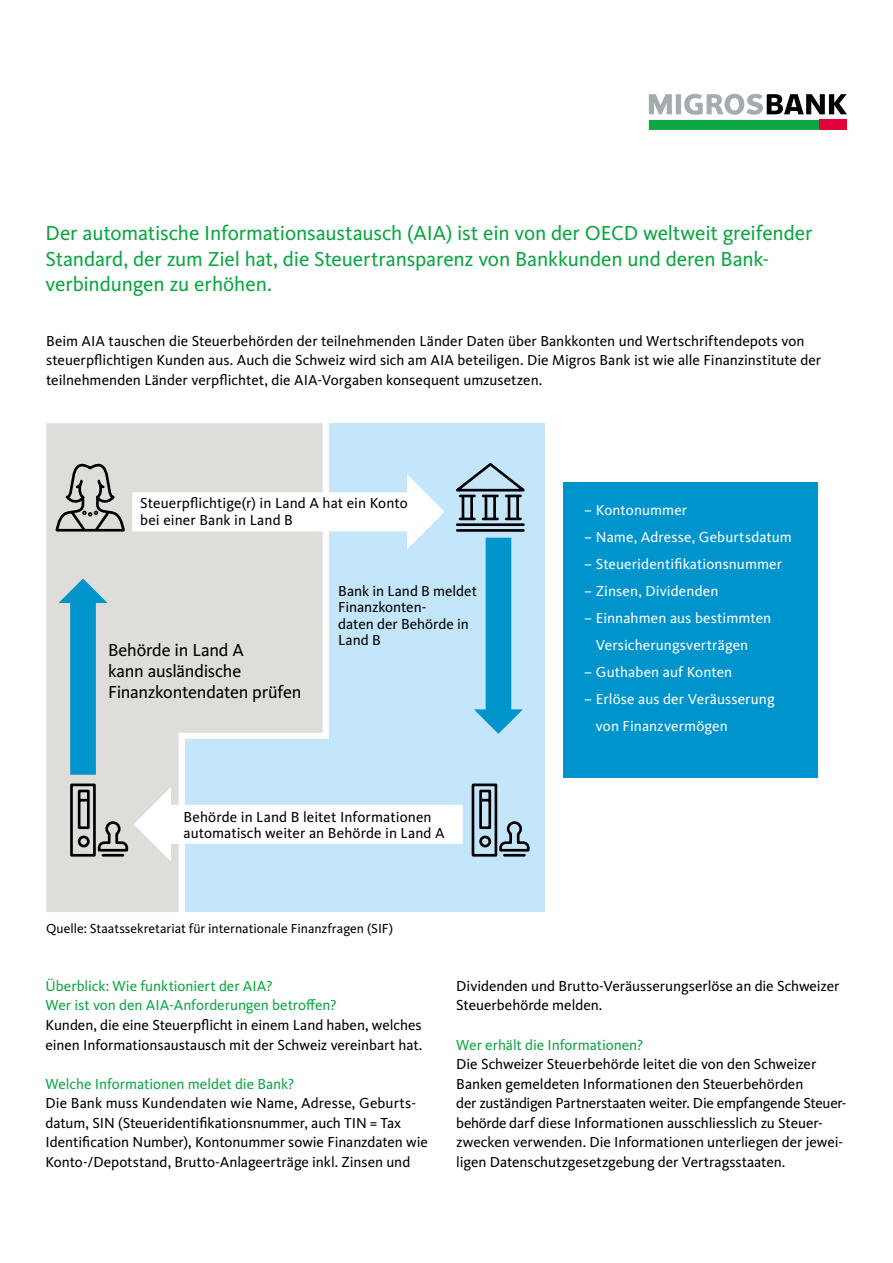
<style>
.page{position:relative;width:893px;height:1263px;background:#fff}
.page>*{position:absolute;margin:0;border:0;box-sizing:border-box;transform-origin:0 0}
.t1{font:21px/25.5px "Migrosbank Kievit";letter-spacing:-.01em;color:#0da642}
.t2{font:18px/21px "Migrosbank Kievit";letter-spacing:-.015em;color:#000}
.t3{font:15px/19.5px "Migrosbank Kievit";color:#000}
.t4{font:15px/27px "Migrosbank Kievit";letter-spacing:.005em;color:#fff}
.t5{font:15px/19.5px "Migrosbank Kievit";color:#0da642}
.t6{font:13.5px "Migrosbank Kievit";color:#000}
</style>
<div class="page">
<svg style="left:649px;top:94px;width:198px;height:36px"></svg>
<div style="left:46px;top:423px;width:498px;height:489px;background:#c3e6fb"></div>
<svg style="left:46px;top:423px;width:283px;height:489px"></svg>
<svg style="left:132px;top:474px;width:313px;height:75px"></svg>
<svg style="left:59px;top:578px;width:49px;height:197px;background:#6ab7d3"></svg>
<svg style="left:474px;top:538px;width:49px;height:196px"></svg>
<svg style="left:54px;top:454px;width:72px;height:80px;background:#b6b5b3"></svg>
<hr style="left:457px;top:529px;width:66px;height:3px;background:#000">
<hr style="left:457px;top:523px;width:66px;height:3px;background:#000">
<svg style="left:456px;top:463px;width:69px;height:58px"></svg>
<svg style="left:69px;top:782px;width:394px;height:80px"></svg>
<svg style="left:471px;top:783px;width:59px;height:74px"></svg>
<div style="left:563px;top:482px;width:254px;height:295px;background:#0094cd"></div>
<h1 class="t1" style="left:45px;top:220px;width:769px">Der automatische Informationsaustausch (AIA) ist ein von der OECD weltweit greifender<br>Standard, der zum Ziel hat, die Steuertransparenz von Bankkunden und deren Bank&shy;verbindungen zu erhöhen.</h1>
<p class="t3" style="left:46px;top:331px;width:777px">Beim AIA tauschen die Steuerbehörden der teilnehmenden Länder Daten über Bankkonten und Wertschriftendepots von steuerpflichtigen Kunden aus. Auch die Schweiz wird sich am AIA beteiligen. Die Migros Bank ist wie alle Finanzinstitute der teilnehmenden Länder verpflichtet, die AIA-Vorgaben konsequent umzusetzen.</p>
<p class="t3" style="left:140px;top:495px;width:269px;line-height:16.5px">Steuerpflichtige(r) in Land A hat ein Konto bei einer Bank in Land B</p>
<p class="t2" style="left:108px;top:639px;width:195px">Behörde in Land A<br>kann ausländische<br>Finanzkontendaten prüfen</p>
<p class="t3" style="left:338px;top:583px;width:140px;line-height:16.5px">Bank in Land B meldet<br>Finanzkonten-<br>daten der Behörde in<br>Land B</p>
<p class="t3" style="left:183px;top:808px;width:263px;line-height:16.5px">Behörde in Land B leitet Informationen automatisch weiter an Behörde in Land A</p>
<p class="t6" style="left:46px;top:920px;width:349px">Quelle: Staatssekretariat für internationale Finanzfragen (SIF)</p>
<p class="t4" style="left:584px;top:496px;width:104px">– Kontonummer</p>
<p class="t4" style="left:584px;top:523px;width:209px">– Name, Adresse, Geburtsdatum</p>
<p class="t4" style="left:584px;top:550px;width:199px">– Steueridentifikationsnummer</p>
<p class="t4" style="left:584px;top:577px;width:136px">– Zinsen, Dividenden</p>
<p class="t4" style="left:596px;top:604px;width:177px;text-indent:-12px">– Einnahmen aus bestimmten<br>Versicherungsverträgen</p>
<p class="t4" style="left:584px;top:658px;width:150px">– Guthaben auf Konten</p>
<p class="t4" style="left:596px;top:685px;width:180px;text-indent:-12px">– Erlöse aus der Veräusserung von Finanzvermögen</p>
<p class="t5" style="left:45px;top:976px;width:292px">Überblick: Wie funktioniert der AIA?<br>Wer ist von den AIA-Anforderungen betroffen?</p>
<p class="t3" style="left:45px;top:1015px;width:378px">Kunden, die eine Steuerpflicht in einem Land haben, welches einen Informationsaustausch mit der Schweiz vereinbart hat.</p>
<p class="t5" style="left:45px;top:1074px;width:250px">Welche Informationen meldet die Bank?</p>
<p class="t3" style="left:45px;top:1093px;width:384px">Die Bank muss Kundendaten wie Name, Adresse, Geburts&shy;datum, SIN (Steueridentifikationsnummer, auch TIN = Tax Identification Number), Kontonummer sowie Finanzdaten wie Konto-/Depotstand, Brutto-Anlageerträge inkl. Zinsen und</p>
<p class="t3" style="left:456px;top:976px;width:385px">Dividenden und Brutto-Veräusserungserlöse an die Schweizer<br>Steuerbehörde melden.</p>
<p class="t5" style="left:456px;top:1035px;width:188px">Wer erhält die Informationen?</p>
<p class="t3" style="left:456px;top:1054px;width:390px">Die Schweizer Steuerbehörde leitet die von den Schweizer Banken gemeldeten Informationen den Steuerbehörden<br>der zuständigen Partnerstaaten weiter. Die empfangende Steuer&shy;behörde darf diese Informationen ausschliesslich zu Steuer&shy;zwecken verwenden. Die Informationen unterliegen der jewei&shy;ligen Datenschutzgesetzgebung der Vertragsstaaten.</p>
</div>
